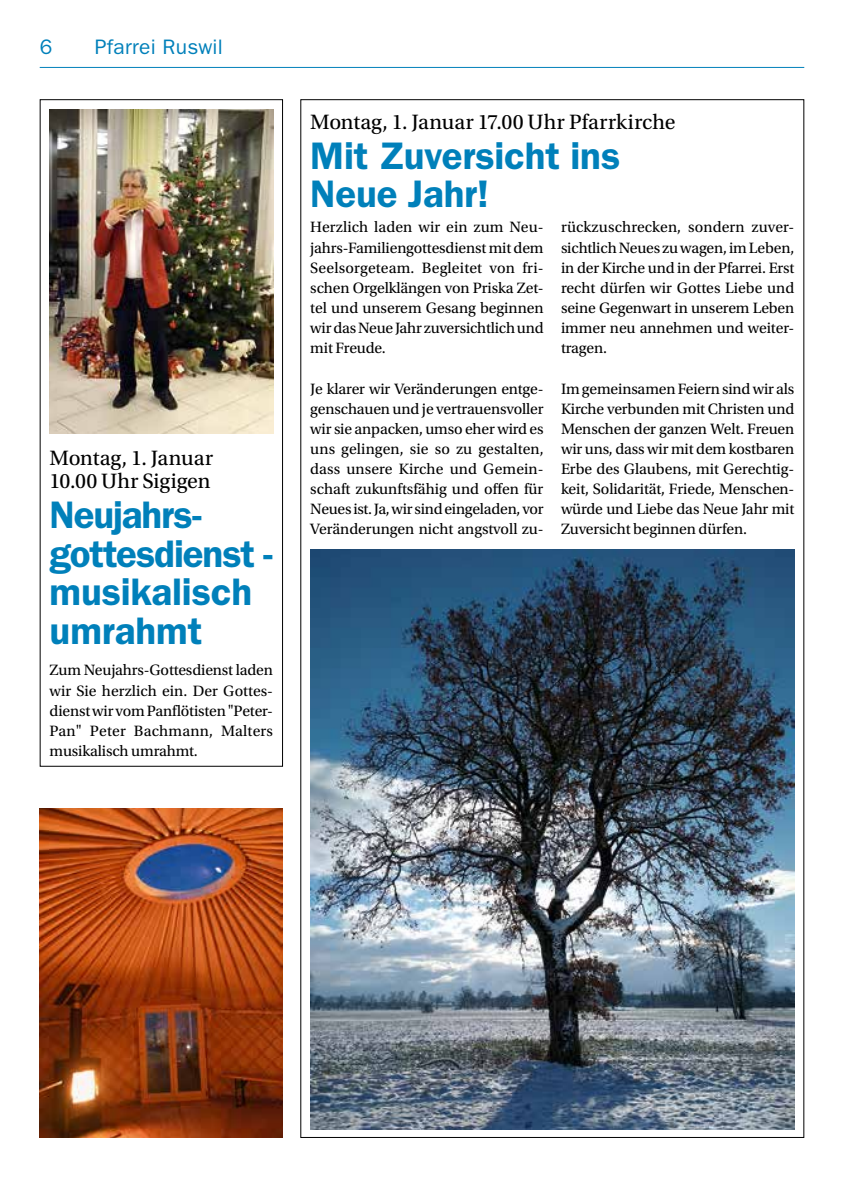
<style>
.page{position:relative;width:844px;height:1191px;background:#fff}
.page>*{position:absolute;margin:0;border:0;box-sizing:border-box;transform-origin:0 0}
.t1{font:600 38.5px/38.5px "ITC Franklin Gothic Std";letter-spacing:-.01em;color:#0080ba}
.t2{font:21.88px/23.6px "Utopia Std";color:#000}
.t3{font:21px "ITC Franklin Gothic Std";letter-spacing:.01em;color:#0080ba}
.t4{font:15.75px/20.1px "Utopia Std";letter-spacing:-.01em;color:#000;text-align:justify}
</style>
<div class="page">
<img style="left:50px;top:109px;width:223px;height:324px">
<div style="left:40px;top:99px;width:243px;height:667px;border:1px solid #000"></div>
<hr style="left:40px;top:67px;width:764px;height:1px;background:#0080ba">
<img style="left:310px;top:549px;width:484px;height:580px">
<img style="left:40px;top:808px;width:243px;height:329px">
<h3 class="t3" style="left:40px;top:35px;width:14px">6</h3>
<h3 class="t3" style="left:95px;top:35px;width:129px">Pfarrei Ruswil</h3>
<h2 class="t2" style="left:50px;top:446px;width:165px">Montag, 1. Januar<br>10.00 Uhr Sigigen</h2>
<h1 class="t1" style="left:50px;top:496px;width:225px">Neujahrs&shy;gottesdienst - musikalisch umrahmt</h1>
<p class="t4" style="left:50px;top:660px;width:225px">Zum Neujahrs-Gottesdienst laden wir Sie herzlich ein. Der Gottes&shy;dienst wir vom Panflötisten "Peter-Pan" Peter Bachmann, Malters musikalisch umrahmt.</p>
<h2 class="t2" style="left:310px;top:110px;width:367px">Montag, 1. Januar 17.00 Uhr Pfarrkirche</h2>
<h1 class="t1" style="left:310px;top:136px;width:311px">Mit Zuversicht ins<br>Neue Jahr!</h1>
<p class="t4" style="left:561px;top:217px;width:235px">rückzuschrecken, sondern zuver&shy;sichtlich Neues zu wagen, im Leben, in der Kirche und in der Pfarrei. Erst recht dürfen wir Gottes Liebe und seine Gegenwart in unserem Leben immer neu annehmen und weiter&shy;tragen.</p>
<p class="t4" style="left:561px;top:379px;width:235px">Im gemeinsamen Feiern sind wir als Kirche verbunden mit Christen und Menschen der ganzen Welt. Freuen wir uns, dass wir mit dem kostbaren Erbe des Glaubens, mit Gerechtig&shy;keit, Solidarität, Friede, Menschen&shy;würde und Liebe das Neue Jahr mit Zuversicht beginnen dürfen.</p>
<p class="t4" style="left:310px;top:217px;width:235px">Herzlich laden wir ein zum Neu&shy;jahrs-Familiengottesdienst mit dem Seelsorgeteam. Begleitet von fri&shy;schen Orgelklängen von Priska Zet&shy;tel und unserem Gesang beginnen wir das Neue Jahr zuversichtlich und mit Freude.</p>
<p class="t4" style="left:310px;top:379px;width:235px">Je klarer wir Veränderungen entge&shy;genschauen und je vertrauensvoller wir sie anpacken, umso eher wird es uns gelingen, sie so zu gestalten, dass unsere Kirche und Gemein&shy;schaft zukunftsfähig und offen für Neues ist. Ja, wir sind eingeladen, vor Veränderungen nicht angstvoll zu-</p>
</div>
